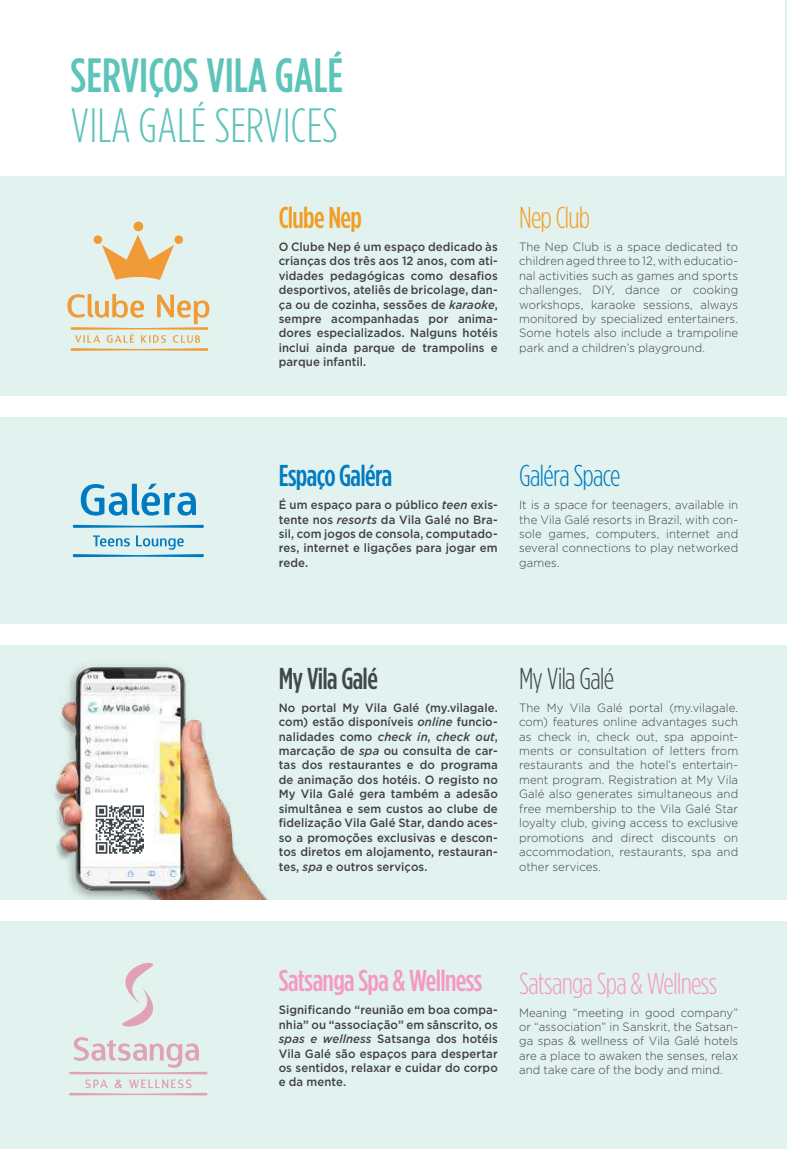
<style>
.page{position:relative;width:787px;height:1149px;background:#fff}
.page>*{position:absolute;margin:0;border:0;box-sizing:border-box;transform-origin:0 0}
.t1{font:500 48px "Gotham Condensed";color:#5dc4b9}
.t2{font:300 48px "Gotham Condensed";color:#5dc4b9}
.t3{font:500 30.15px "Gotham Condensed";letter-spacing:-.02em;color:#f49ac2}
.t4{font:300 30.15px "Gotham Condensed";letter-spacing:-.025em;color:#f49ac2}
.t5{font:500 30.15px "Gotham Condensed";letter-spacing:-.02em;color:#007bc1}
.t6{font:300 30.15px "Gotham Condensed";letter-spacing:-.03em;color:#007bc1}
.t7{font:500 30.15px "Gotham Condensed";letter-spacing:-.02em;color:#3f474a}
.t8{font:300 30.15px "Gotham Condensed";letter-spacing:-.03em;color:#3f474a}
.t9{font:500 30.15px "Gotham Condensed";letter-spacing:-.02em;color:#f19d25}
.t10{font:300 30.15px "Gotham Condensed";letter-spacing:-.03em;color:#f19d25}
.t11{font:500 12px/14.4px "Gotham";letter-spacing:.005em;color:#414042;text-align:justify;scale:.95 1}
.t12{font:300 12px/14.4px "Gotham";letter-spacing:.005em;color:#414042;text-align:justify;scale:.95 1}
.s1{font-style:italic}
</style>
<div class="page">
<div style="left:0;top:176px;width:787px;height:219px;background:#e2f2ef"></div>
<div style="left:0;top:417px;width:787px;height:206px;background:#e2f2ef"></div>
<div style="left:0;top:645px;width:787px;height:254px;background:#e2f2ef"></div>
<div style="left:0;top:921px;width:787px;height:227px;background:#e2f2ef"></div>
<div style="left:133px;top:221px;width:10px;height:10px;background:#f09b36;border-radius:50%"></div>
<div style="left:94px;top:235px;width:8px;height:9px;background:#f09b36;border-radius:50%"></div>
<div style="left:174px;top:235px;width:9px;height:9px;background:#f09b36;border-radius:50%"></div>
<svg style="left:102px;top:235px;width:72px;height:45px"></svg>
<svg style="left:67px;top:294px;width:142px;height:57px"></svg>
<img style="left:51px;top:663px;width:216px;height:236px">
<svg style="left:122px;top:962px;width:31px;height:65px"></svg>
<svg style="left:69px;top:1037px;width:139px;height:58px"></svg>
<svg style="left:72px;top:524px;width:132px;height:3px"></svg>
<svg style="left:81px;top:483px;width:115px;height:32px"></svg>
<svg style="left:72px;top:535px;width:132px;height:22px"></svg>
<svg style="left:96px;top:805px;width:48px;height:48px;background:#9ca0a1"></svg>
<hr style="left:786px;top:731px;width:1px;height:189px;background:#e2f2ef">
<hr style="left:785px;top:0;width:2px;height:220px;background:#e2f2ef">
<hr style="left:786px;top:242px;width:1px;height:206px;background:#e2f2ef">
<h1 class="t1" style="left:71px;top:47px;width:274px">SERVIÇOS VILA GALÉ</h1>
<h1 class="t2" style="left:71px;top:98px;width:269px">VILA GALÉ SERVICES</h1>
<h2 class="t9" style="left:279px;top:200px;width:85px">Clube Nep</h2>
<p class="t11" style="left:279px;top:239px;width:232px">O Clube Nep é um espaço dedicado às crianças dos três aos 12 anos, com ati&shy;vidades pedagógicas como desafios desportivos, ateliês de bricolage, dan&shy;ça ou de cozinha, sessões de <span class="s1">karaoke</span>, sempre acompanhadas por anima&shy;dores especializados. Nalguns hotéis inclui ainda parque de trampolins e parque infantil.</p>
<h2 class="t10" style="left:519px;top:200px;width:73px">Nep Club</h2>
<p class="t12" style="left:519px;top:239px;width:232px">The Nep Club is a space dedicated to children aged three to 12, with educatio&shy;nal activities such as games and sports challenges, DIY, dance or cooking workshops, karaoke sessions, always monitored by specialized entertainers.<br>Some hotels also include a trampoline park and a children’s playground.</p>
<h2 class="t5" style="left:279px;top:458px;width:115px">Espaço Galéra</h2>
<p class="t11" style="left:279px;top:497px;width:232px">É um espaço para o público <span class="s1">teen</span> exis&shy;tente nos <span class="s1">resorts</span> da Vila Galé no Bra&shy;sil, com jogos de consola, computado&shy;res, internet e ligações para jogar em rede.</p>
<h2 class="t6" style="left:519px;top:458px;width:103px">Galéra Space</h2>
<p class="t12" style="left:519px;top:497px;width:232px">It is a space for teenagers, available in the Vila Galé resorts in Brazil, with con&shy;sole games, computers, internet and several connections to play networked games.</p>
<h2 class="t7" style="left:279px;top:660px;width:101px">My Vila Galé</h2>
<p class="t11" style="left:279px;top:700px;width:232px">No portal My Vila Galé (my.vilagale. com) estão disponíveis <span class="s1">online</span> funcio&shy;nalidades como <span class="s1">check in</span>, <span class="s1">check out</span>, marcação de <span class="s1">spa</span> ou consulta de car&shy;tas dos restaurantes e do programa de animação dos hotéis. O registo no My Vila Galé gera também a adesão simultânea e sem custos ao clube de fidelização Vila Galé Star, dando aces&shy;so a promoções exclusivas e descon&shy;tos diretos em alojamento, restauran&shy;tes, <span class="s1">spa</span> e outros serviços.</p>
<h2 class="t8" style="left:519px;top:661px;width:97px">My Vila Galé</h2>
<p class="t12" style="left:519px;top:699px;width:232px">The My Vila Galé portal (my.vilagale. com) features online advantages such as check in, check out, spa appoint&shy;ments or consultation of letters from restaurants and the hotel’s entertain&shy;ment program. Registration at My Vila Galé also generates simultaneous and free membership to the Vila Galé Star loyalty club, giving access to exclusive promotions and direct discounts on accommodation, restaurants, spa and other services.</p>
<h2 class="t3" style="left:279px;top:962px;width:205px">Satsanga Spa &amp; Wellness</h2>
<p class="t11" style="left:279px;top:1002px;width:232px">Significando “reunião em boa compa&shy;nhia” ou “associação” em sânscrito, os <span class="s1">spas e wellness</span> Satsanga dos hotéis Vila Galé são espaços para despertar os sentidos, relaxar e cuidar do corpo e da mente.</p>
<h2 class="t4" style="left:519px;top:965px;width:200px">Satsanga Spa &amp; Wellness</h2>
<p class="t12" style="left:519px;top:1004px;width:232px">Meaning “meeting in good company” or “association” in Sanskrit, the Satsan&shy;ga spas &amp; wellness of Vila Galé hotels are a place to awaken the senses, relax and take care of the body and mind.</p>
</div>
